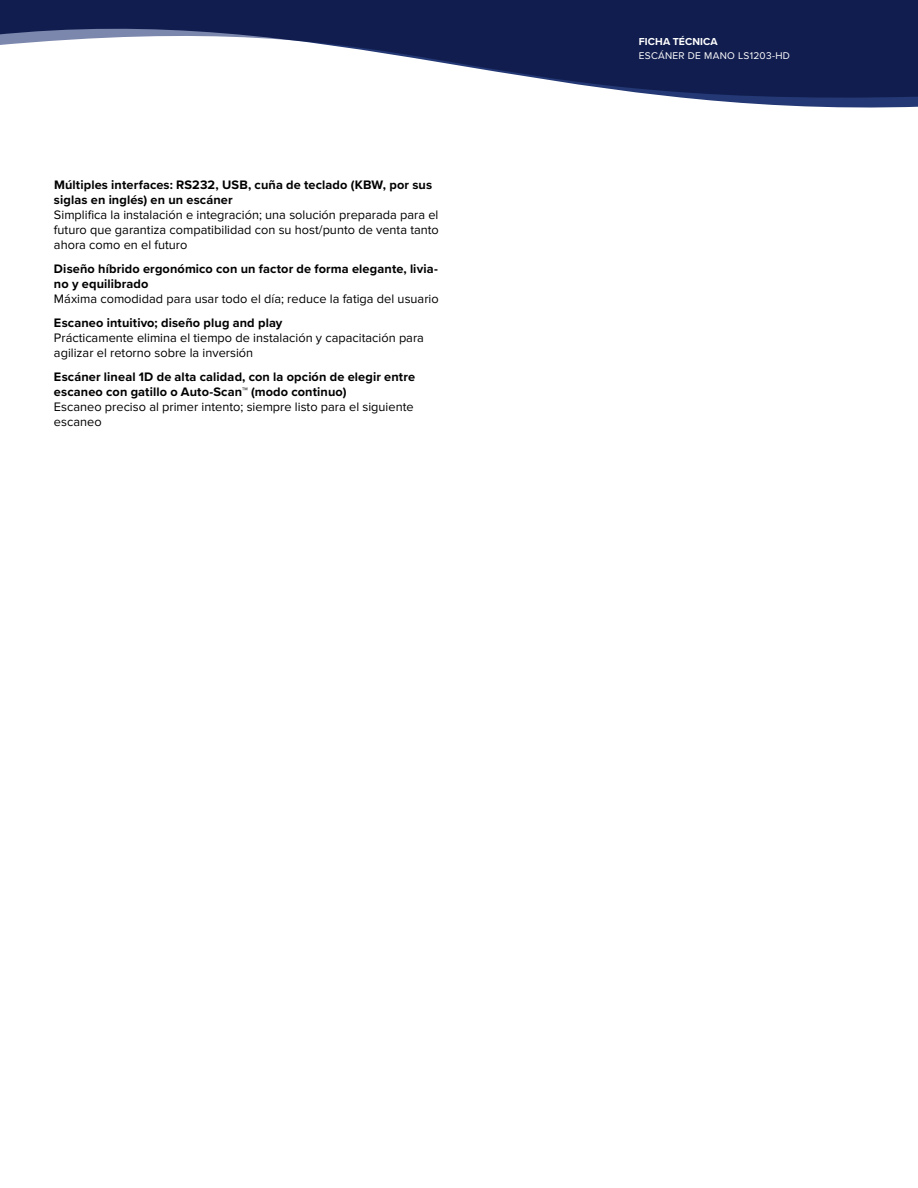
<style>
.page{position:relative;width:918px;height:1188px;background:#fff}
.page>*{position:absolute;margin:0;border:0;box-sizing:border-box;transform-origin:0 0}
.t1{font:12.75px/15px "Proxima Nova";color:#000}
.t2{font:700 12.75px/15px "Proxima Nova";letter-spacing:.01em;color:#000}
.t3{font:700 10.5px "Proxima Nova";letter-spacing:.01em;color:#fff}
.t4{font:10.2px "Proxima Nova";letter-spacing:.03em;color:#fff}
</style>
<div class="page">
<svg style="left:686px;top:98px;width:232px;height:10px;fill:#233874"></svg>
<svg style="left:0;top:0;width:918px;height:98px;fill:#111d4e"></svg>
<p class="t2" style="left:54px;top:177px;width:380px">Múltiples interfaces: RS232, USB, cuña de teclado (KBW, por sus siglas en inglés) en un escáner</p>
<p class="t1" style="left:54px;top:207px;width:386px;text-align:justify">Simplifica la instalación e integración; una solución preparada para el futuro que garantiza compatibilidad con su host/punto de venta tanto ahora como en el futuro</p>
<p class="t2" style="left:54px;top:261px;width:386px">Diseño híbrido ergonómico con un factor de forma elegante, livia&shy;no y equilibrado</p>
<p class="t1" style="left:54px;top:291px;width:386px">Máxima comodidad para usar todo el día; reduce la fatiga del usuario</p>
<p class="t2" style="left:54px;top:315px;width:230px">Escaneo intuitivo; diseño plug and play</p>
<p class="t1" style="left:54px;top:330px;width:371px">Prácticamente elimina el tiempo de instalación y capacitación para agilizar el retorno sobre la inversión</p>
<p class="t2" style="left:54px;top:368px;width:363px">Escáner lineal 1D de alta calidad, con la opción de elegir entre escaneo con gatillo o Auto-Scan™ (modo continuo)</p>
<p class="t1" style="left:54px;top:399px;width:361px">Escaneo preciso al primer intento; siempre listo para el siguiente escaneo</p>
<p class="t3" style="left:639px;top:33px;width:80px">FICHA TÉCNICA</p>
<p class="t4" style="left:639px;top:48px;width:153px">ESCÁNER DE MANO LS1203-HD</p>
</div>
